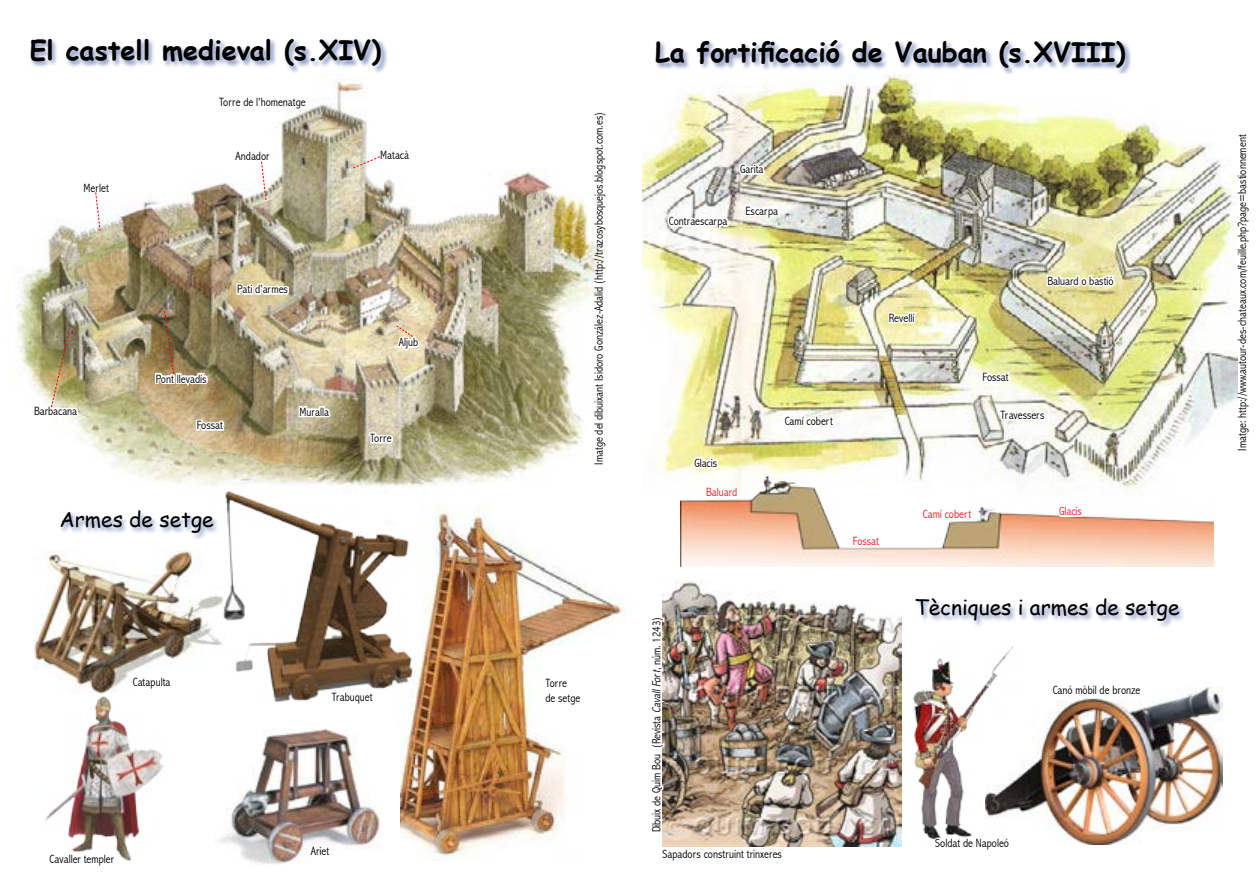
<style>
.page{position:relative;width:1259px;height:893px;background:#fff}
.page>*{position:absolute;margin:0;border:0;box-sizing:border-box;transform-origin:0 0}
.t1{font:700 27px "Comic Sans MS";color:#000}
.t2{font:21px "Comic Sans MS";color:#000}
.t3{font:300 condensed 12px/14.4px "Abadi";color:#000}
.t4{font:300 condensed 12px "Abadi";color:#ed1d24}
.s1{font-style:italic}
</style>
<div class="page">
<div style="left:655px;top:39px;width:476px;height:36px;background:#25408f;opacity:.5"></div>
<img style="left:642px;top:74px;width:595px;height:401px">
<img style="left:662px;top:581px;width:239px;height:265px">
<img style="left:1044px;top:688px;width:178px;height:157px">
<svg style="left:662px;top:846px;width:123px;height:1px"></svg>
<svg style="left:1049px;top:688px;width:95px;height:13px"></svg>
<img style="left:913px;top:646px;width:131px;height:193px">
<svg style="left:1038px;top:272px;width:80px;height:20px"></svg>
<svg style="left:881px;top:310px;width:39px;height:22px"></svg>
<svg style="left:781px;top:414px;width:54px;height:18px"></svg>
<svg style="left:997px;top:407px;width:51px;height:22px"></svg>
<svg style="left:691px;top:455px;width:30px;height:16px"></svg>
<svg style="left:743px;top:203px;width:38px;height:19px"></svg>
<svg style="left:665px;top:214px;width:65px;height:18px"></svg>
<svg style="left:980px;top:370px;width:31px;height:16px"></svg>
<svg style="left:736px;top:162px;width:30px;height:18px"></svg>
<img style="left:680px;top:475px;width:533px;height:92px">
<svg style="left:1055px;top:504px;width:30px;height:16px"></svg>
<svg style="left:850px;top:534px;width:31px;height:15px"></svg>
<svg style="left:697px;top:484px;width:43px;height:19px"></svg>
<svg style="left:919px;top:506px;width:55px;height:19px"></svg>
<svg style="left:662px;top:615px;width:9px;height:220px;background:#8a7d6e"></svg>
<div style="left:915px;top:597px;width:270px;height:30px;background:#25408f;opacity:.5"></div>
<svg style="left:931px;top:824px;width:82px;height:16px"></svg>
<div style="left:30px;top:37px;width:357px;height:36px;background:#25408f;opacity:.5"></div>
<img style="left:17px;top:74px;width:590px;height:412px">
<img style="left:34px;top:549px;width:178px;height:140px">
<img style="left:400px;top:504px;width:225px;height:356px">
<img style="left:217px;top:730px;width:163px;height:134px">
<svg style="left:235px;top:281px;width:57px;height:19px"></svg>
<svg style="left:194px;top:418px;width:32px;height:16px"></svg>
<svg style="left:129px;top:674px;width:44px;height:15px"></svg>
<svg style="left:307px;top:836px;width:25px;height:26px"></svg>
<svg style="left:542px;top:676px;width:42px;height:32px"></svg>
<svg style="left:232px;top:140px;width:40px;height:61px"></svg>
<svg style="left:81px;top:161px;width:31px;height:71px"></svg>
<svg style="left:352px;top:128px;width:60px;height:41px"></svg>
<svg style="left:25px;top:332px;width:55px;height:90px"></svg>
<svg style="left:153px;top:310px;width:57px;height:83px;background:#93825f"></svg>
<svg style="left:395px;top:325px;width:27px;height:28px"></svg>
<svg style="left:297px;top:385px;width:35px;height:38px"></svg>
<svg style="left:367px;top:431px;width:28px;height:18px"></svg>
<img style="left:44px;top:689px;width:120px;height:172px">
<div style="left:60px;top:511px;width:161px;height:28px;background:#25408f;opacity:.5"></div>
<img style="left:212px;top:481px;width:205px;height:222px">
<h1 class="t1" style="left:30px;top:30px;width:353px">El castell medieval (s.XIV)</h1>
<p class="t3" style="left:219px;top:95px;width:88px">Torre de l’homenatge</p>
<p class="t3" style="left:83px;top:180px;width:27px">Merlet</p>
<p class="t3" style="left:236px;top:148px;width:35px">Andador</p>
<p class="t3" style="left:34px;top:404px;width:45px">Barbacana</p>
<p class="t3" style="left:237px;top:282px;width:52px">Pati d’armes</p>
<p class="t3" style="left:156px;top:371px;width:52px">Pont llevadís</p>
<p class="t3" style="left:197px;top:418px;width:28px">Fossat</p>
<p class="t3" style="left:299px;top:404px;width:31px">Muralla</p>
<h2 class="t2" style="left:60px;top:504px;width:156px">Armes de setge</h2>
<p class="t3" style="left:380px;top:148px;width:30px">Matacà</p>
<p class="t3" style="left:399px;top:335px;width:21px">Aljub</p>
<p class="t3" style="left:370px;top:431px;width:23px">Torre</p>
<p class="t3" style="left:133px;top:674px;width:39px">Catapulta</p>
<p class="t3" style="left:50px;top:852px;width:66px">Cavaller templer</p>
<p class="t3" style="left:332px;top:690px;width:42px">Trabuquet</p>
<p class="t3" style="left:311px;top:844px;width:20px">Ariet</p>
<p class="t3" style="left:591px;top:465px;width:354px;rotate:-90deg">Imatge del dibuixant Isidoro González-Adalid (http://trazosybosquejos.blogspot.com.es)</p>
<p class="t3" style="left:545px;top:676px;width:36px">Torre<br>de setge</p>
<h1 class="t1" style="left:655px;top:32px;width:472px">La fortificació de Vauban (s.XVIII)</h1>
<p class="t3" style="left:740px;top:162px;width:25px">Garita</p>
<p class="t3" style="left:669px;top:214px;width:60px">Contraescarpa</p>
<p class="t3" style="left:745px;top:203px;width:34px">Escarpa</p>
<p class="t3" style="left:694px;top:455px;width:24px">Glacis</p>
<p class="t3" style="left:784px;top:414px;width:50px">Camí cobert</p>
<p class="t4" style="left:706px;top:485px;width:33px">Baluard</p>
<p class="t3" style="left:889px;top:311px;width:27px">Revellí</p>
<p class="t3" style="left:982px;top:370px;width:28px">Fossat</p>
<p class="t3" style="left:1047px;top:273px;width:68px">Baluard o bastió</p>
<p class="t3" style="left:1000px;top:407px;width:45px">Travessers</p>
<p class="t4" style="left:853px;top:534px;width:28px">Fossat</p>
<p class="t4" style="left:923px;top:507px;width:50px">Camí cobert</p>
<p class="t4" style="left:1059px;top:504px;width:24px">Glacis</p>
<p class="t3" style="left:649px;top:832px;width:217px;rotate:-90deg">Dibuix de Quim Bou (Revista <span class="s1">CavallFort</span>, núm. 1243)</p>
<p class="t3" style="left:662px;top:846px;width:121px">Sapadors construint trinxeres</p>
<h2 class="t2" style="left:914px;top:592px;width:267px">Tècniques i armes de setge</h2>
<p class="t3" style="left:1052px;top:683px;width:89px">Canó mòbil de bronze</p>
<p class="t3" style="left:935px;top:836px;width:75px">Soldat de Napoleó</p>
<p class="t3" style="left:1234px;top:451px;width:318px;rotate:-90deg">Imatge: http://www.autour-des-chateaux.com/feuille.php?page=bastionnement</p>
</div>
